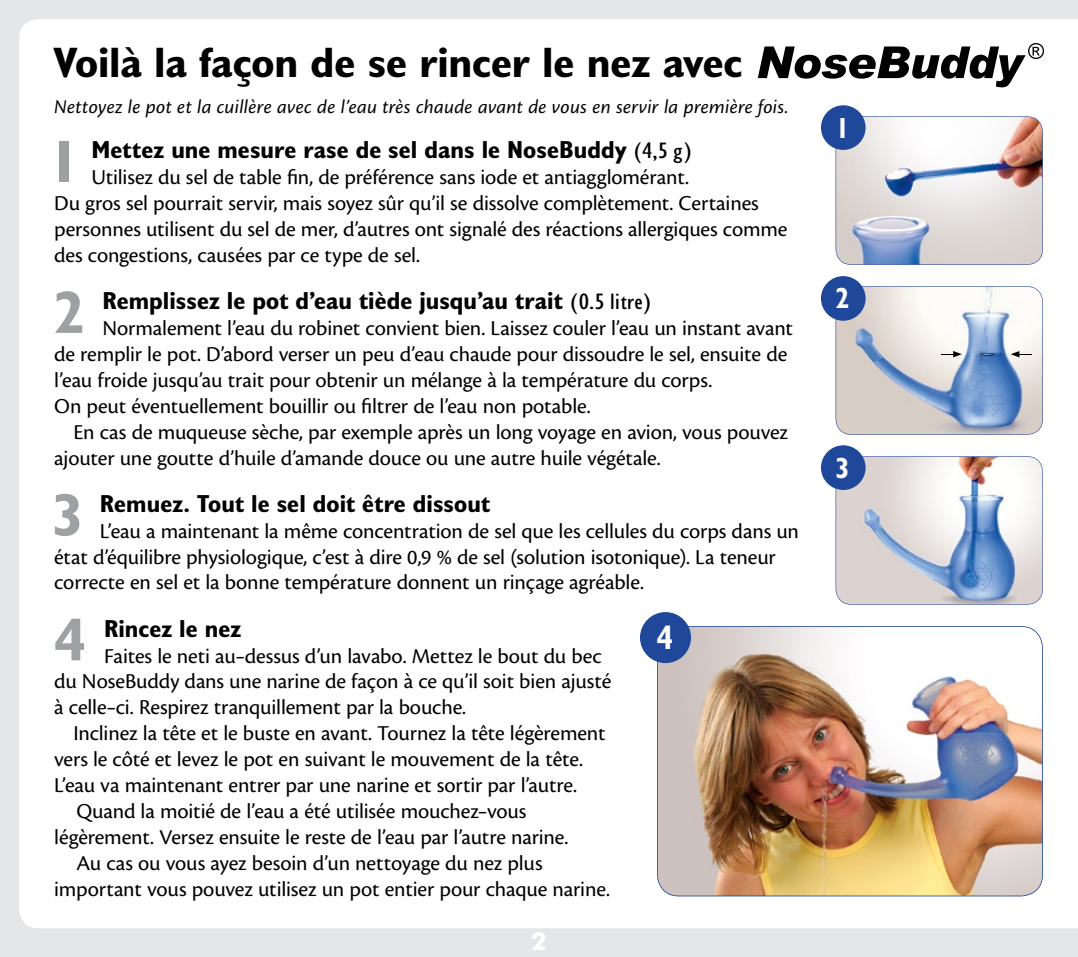
<style>
.page{position:relative;width:1078px;height:957px;background:#e5e6e7}
.page>*{position:absolute;margin:0;border:0;box-sizing:border-box;transform-origin:0 0}
.t1{font:700 condensed 59.85px "Humanist 521 BT";color:#9ea1a2;scale:1.1 1}
.t2{font:700 condensed 42.75px "Humanist 521 BT";letter-spacing:-.005em;color:#000;scale:1.12 1}
.t3{font:700 condensed 33.75px "Humanist 521 BT";color:#fff}
.t4{font:700 condensed 29.25px "Humanist 521 BT";color:#fff}
.t5{font:700 condensed 24.75px "Humanist 521 BT";color:#000;scale:1.1 1}
.t6{font:700 24.75px "Futura BT";color:#fff}
.t7{font:22.05px/25.9px "Cronos Pro";letter-spacing:-.005em;color:#000}
.t8{font:italic 20.25px "Cronos Pro";letter-spacing:.01em;color:#000}
.s1{font-weight:400;font-size:22.5px}
</style>
<div class="page">
<div style="left:19px;top:19px;width:1058px;height:909px;background:#fff"></div>
<svg style="left:1077px;top:19px;width:1px;height:909px"></svg>
<svg style="left:836px;top:116px;width:207px;height:149px"></svg>
<svg style="left:836px;top:456px;width:207px;height:148px"></svg>
<img style="left:657px;top:626px;width:386px;height:270px">
<svg style="left:758px;top:43px;width:286px;height:44px;background:#9f9f9f"></svg>
<div style="left:821px;top:445px;width:45px;height:45px;background:#20489a;border-radius:50%"></div>
<div style="left:821px;top:276px;width:45px;height:45px;background:#20489a;border-radius:50%"></div>
<div style="left:821px;top:105px;width:45px;height:45px;background:#20489a;border-radius:50%"></div>
<div style="left:640px;top:612px;width:51px;height:51px;background:#20489a;border-radius:50%"></div>
<svg style="left:836px;top:286px;width:207px;height:149px"></svg>
<h2 class="t2" style="left:54px;top:36px;width:616px">Voilà la façon de se rincer le nez avec</h2>
<p class="t8" style="left:54px;top:96px;width:736px">Nettoyez le pot et la cuillère avec de l’eau très chaude avant de vous en servir la première fois.</p>
<h1 class="t1" style="left:54px;top:124px;width:18px">1</h1>
<p class="t5" style="left:91px;top:135px;width:548px">Mettez une mesure rase de sel dans le NoseBuddy <span class="s1">(4,5 g)</span></p>
<p class="t7" style="left:54px;top:165px;width:735px;text-indent:37px">Utilisez du sel de table fin, de préférence sans iode et antiagglomérant.<br>Du gros sel pourrait servir, mais soyez sûr qu’il se dissolve complètement. Certaines personnes utilisent du sel de mer, d’autres ont signalé des réactions allergiques comme des congestions, causées par ce type de sel.</p>
<h1 class="t1" style="left:54px;top:275px;width:28px">2</h1>
<p class="t5" style="left:102px;top:285px;width:501px">Remplissez le pot d’eau tiède jusqu’au trait <span class="s1">(0.5 litre)</span></p>
<p class="t7" style="left:54px;top:315px;width:740px;text-indent:48px">Normalement l’eau du robinet convient bien. Laissez couler l’eau un instant avant de remplir le pot. D’abord verser un peu d’eau chaude pour dissoudre le sel, ensuite de l’eau froide jusqu’au trait pour obtenir un mélange à la température du corps.<br>On peut éventuellement bouillir ou filtrer de l’eau non potable.</p>
<p class="t7" style="left:54px;top:419px;width:735px;text-indent:19px">En cas de muqueuse sèche, par exemple après un long voyage en avion, vous pouvez ajouter une goutte d’huile d’amande douce ou une autre huile végétale.</p>
<h1 class="t1" style="left:54px;top:478px;width:26px">3</h1>
<p class="t5" style="left:100px;top:488px;width:356px">Remuez. Tout le sel doit être dissout</p>
<p class="t7" style="left:54px;top:518px;width:746px;text-indent:46px">L’eau a maintenant la même concentration de sel que les cellules du corps dans un état d’équilibre physiologique, c’est à dire 0,9 % de sel (solution isotonique). La teneur correcte en sel et la bonne température donnent un rinçage agréable.</p>
<h1 class="t1" style="left:54px;top:603px;width:30px">4</h1>
<p class="t5" style="left:104px;top:613px;width:126px">Rincez le nez</p>
<h3 class="t3" style="left:657px;top:616px;width:18px">4</h3>
<p class="t7" style="left:54px;top:643px;width:559px;text-indent:50px">Faites le neti au–dessus d’un lavabo. Mettez le bout du bec du NoseBuddy dans une narine de façon à ce qu’il soit bien ajusté à celle–ci. Respirez tranquillement par la bouche.</p>
<p class="t7" style="left:73px;top:720px;width:534px">Inclinez la tête et le buste en avant. Tournez la tête légèrement</p>
<p class="t7" style="left:54px;top:746px;width:530px">vers le côté et levez le pot en suivant le mouvement de la tête.</p>
<p class="t7" style="left:54px;top:772px;width:524px">L’eau va maintenant entrer par une narine et sortir par l’autre.</p>
<p class="t7" style="left:76px;top:798px;width:452px">Quand la moitié de l’eau a été utilisée mouchez–vous</p>
<p class="t7" style="left:54px;top:824px;width:516px">légèrement. Versez ensuite le reste de l’eau par l’autre narine.</p>
<p class="t7" style="left:76px;top:850px;width:468px">Au cas ou vous ayez besoin d’un nettoyage du nez plus</p>
<p class="t7" style="left:54px;top:876px;width:557px">important vous pouvez utilisez un pot entier pour chaque narine.</p>
<p class="t6" style="left:531px;top:926px;width:17px">2</p>
<h3 class="t4" style="left:838px;top:110px;width:10px">1</h3>
<h3 class="t4" style="left:836px;top:280px;width:15px">2</h3>
<h3 class="t4" style="left:836px;top:450px;width:14px">3</h3>
</div>
